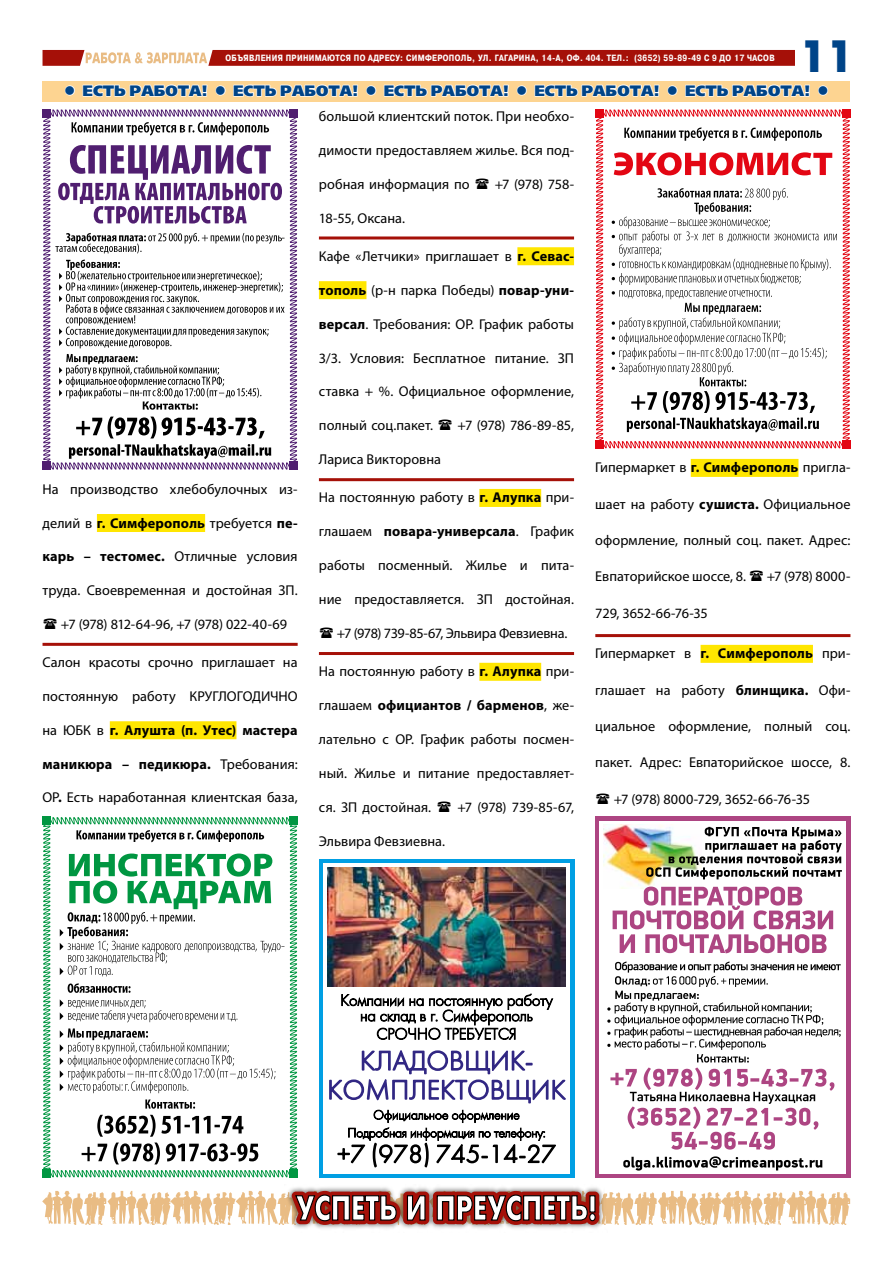
<style>
.page{position:relative;width:893px;height:1263px;background:#fff}
.page>*{position:absolute;margin:0;border:0;box-sizing:border-box;transform-origin:0 0}
.t1{font:45px "Futuris Extra CTT";color:#048}
.t2{font:15px "Free Set Extra CTT";color:#048}
.t3{font:14.25px "Myriad Pro";color:#000}
.t4{font:700 14.25px "Myriad Pro";letter-spacing:.01em;color:#000}
.t5{font:14.25px "Myriad Pro";letter-spacing:-.02em;color:#000}
.t6{font:700 9px "Pragmatica Cond C";letter-spacing:.04em;color:#fff}
.s1{font-weight:400}
.s2{font-weight:700}
</style>
<div class="page">
<img style="left:289px;top:1187px;width:312px;height:42px">
<svg style="left:42px;top:1191px;width:808px;height:34px"></svg>
<svg style="left:43px;top:50px;width:751px;height:16px;background:#b3372d"></svg>
<div style="left:97px;top:514px;width:108px;height:18px;background:#ffe600"></div>
<hr style="left:43px;top:643px;width:255px;height:3px;background:#a51008">
<div style="left:110px;top:721px;width:126px;height:18px;background:#ffe600"></div>
<hr style="left:319px;top:236px;width:255px;height:3px;background:#a51008">
<div style="left:517px;top:247px;width:57px;height:18px;background:#ffe600"></div>
<div style="left:319px;top:281px;width:47px;height:18px;background:#ffe600"></div>
<hr style="left:319px;top:478px;width:255px;height:3px;background:#a51008">
<div style="left:479px;top:489px;width:62px;height:18px;background:#ffe600"></div>
<hr style="left:319px;top:652px;width:255px;height:3px;background:#a51008">
<div style="left:479px;top:663px;width:62px;height:18px;background:#ffe600"></div>
<div style="left:691px;top:459px;width:107px;height:18px;background:#ffe600"></div>
<hr style="left:595px;top:634px;width:255px;height:3px;background:#a51008">
<div style="left:701px;top:645px;width:112px;height:18px;background:#ffe600"></div>
<div style="left:43px;top:81px;width:807px;height:21px;background:#fdd491"></div>
<svg style="left:64px;top:85px;width:11px;height:11px"></svg>
<svg style="left:82px;top:84px;width:126px;height:13px"></svg>
<svg style="left:215px;top:84px;width:143px;height:13px"></svg>
<svg style="left:366px;top:85px;width:11px;height:11px"></svg>
<svg style="left:383px;top:84px;width:126px;height:13px"></svg>
<svg style="left:516px;top:85px;width:11px;height:11px"></svg>
<svg style="left:534px;top:84px;width:126px;height:13px"></svg>
<svg style="left:667px;top:85px;width:11px;height:11px"></svg>
<svg style="left:685px;top:84px;width:125px;height:13px"></svg>
<svg style="left:818px;top:85px;width:11px;height:11px"></svg>
<svg style="left:43px;top:825px;width:1px;height:344px"></svg>
<div style="left:43px;top:816px;width:8px;height:9px;background:#009641"></div>
<div style="left:43px;top:1169px;width:8px;height:9px;background:#009641"></div>
<div style="left:289px;top:816px;width:9px;height:9px;background:#009641"></div>
<div style="left:289px;top:1169px;width:9px;height:9px;background:#009641"></div>
<svg style="left:44px;top:817px;width:253px;height:360px"></svg>
<div style="left:595px;top:816px;width:255px;height:362px;background:#ad4582"></div>
<div style="left:600px;top:821px;width:246px;height:353px;background:#fff"></div>
<img style="left:604px;top:825px;width:58px;height:41px">
<svg style="left:607px;top:827px;width:235px;height:343px"></svg>
<div style="left:289px;top:109px;width:9px;height:8px;background:#501e70"></div>
<div style="left:289px;top:462px;width:9px;height:8px;background:#501e70"></div>
<svg style="left:43px;top:109px;width:254px;height:361px"></svg>
<svg style="left:55px;top:122px;width:230px;height:337px"></svg>
<div style="left:595px;top:109px;width:9px;height:8px;background:#e30613"></div>
<div style="left:595px;top:440px;width:9px;height:9px;background:#e30613"></div>
<div style="left:842px;top:440px;width:8px;height:9px;background:#e30613"></div>
<svg style="left:596px;top:109px;width:254px;height:339px"></svg>
<svg style="left:612px;top:127px;width:225px;height:305px"></svg>
<div style="left:319px;top:859px;width:255px;height:319px;background:#009fe3"></div>
<div style="left:323px;top:863px;width:247px;height:311px;background:#fff"></div>
<svg style="left:329px;top:994px;width:237px;height:174px"></svg>
<img style="left:327px;top:867px;width:239px;height:119px">
<p class="t6" style="left:225px;top:53px;width:551px">объявления принимаются по адресу: симферополь, ул. гагарина, 14-а, оф. 404. тел.: (3652) 59-89-49 с 9 до 17 часов</p>
<h1 class="t1" style="left:799px;top:31px;width:55px">11</h1>
<p class="t2" style="left:64px;top:82px;width:30px">● ест</p>
<p class="t2" style="left:114px;top:82px;width:65px">ь работа</p>
<p class="t2" style="left:202px;top:82px;width:43px">! ● ест</p>
<p class="t2" style="left:265px;top:82px;width:65px">ь работа</p>
<p class="t2" style="left:352px;top:82px;width:43px">! ● ест</p>
<p class="t2" style="left:415px;top:82px;width:65px">ь работа</p>
<p class="t2" style="left:503px;top:82px;width:43px">! ● ест</p>
<p class="t2" style="left:566px;top:82px;width:65px">ь работа</p>
<p class="t2" style="left:653px;top:82px;width:43px">! ● ест</p>
<p class="t2" style="left:717px;top:82px;width:65px">ь работа</p>
<p class="t2" style="left:804px;top:82px;width:26px">! ●</p>
<p class="t3" style="left:43px;top:480px;width:257px">На производство хлебобулочных из-</p>
<p class="t4" style="left:43px;top:513px;width:257px"><span class="s1">делий в</span> г. Симферополь <span class="s1">требуется</span> пе-</p>
<p class="t3" style="left:43px;top:548px;width:257px"><span class="s2">карь – тестомес.</span> Отличные условия</p>
<p class="t3" style="left:43px;top:582px;width:257px">труда. Своевременная и достойная ЗП.</p>
<p class="t5" style="left:61px;top:615px;width:228px">+7 (978) 812-64-96, +7 (978) 022-40-69</p>
<p class="t3" style="left:43px;top:653px;width:257px">Салон красоты срочно приглашает на</p>
<p class="t3" style="left:43px;top:687px;width:257px">постоянную работу КРУГЛОГОДИЧНО</p>
<p class="t4" style="left:43px;top:721px;width:257px"><span class="s1">на ЮБК в</span> г. Алушта (п. Утес) мастера</p>
<p class="t4" style="left:43px;top:754px;width:257px">маникюра – педикюра. <span class="s1">Требования:</span></p>
<p class="t3" style="left:43px;top:789px;width:257px">ОР<span class="s2">.</span> Есть наработанная клиентская база,</p>
<p class="t3" style="left:319px;top:107px;width:257px">большой клиентский поток. При необхо-</p>
<p class="t3" style="left:319px;top:141px;width:257px">димости предоставляем жилье. Вся под-</p>
<p class="t3" style="left:319px;top:175px;width:152px">робная информация по</p>
<p class="t3" style="left:495px;top:175px;width:81px">+7 (978) 758-</p>
<p class="t3" style="left:319px;top:209px;width:88px">18-55, Оксана.</p>
<p class="t3" style="left:319px;top:247px;width:257px">Кафе «Летчики» приглашает в <span class="s2">г. Севас-</span></p>
<p class="t4" style="left:319px;top:281px;width:257px">тополь <span class="s1">(р-н парка Победы)</span> повар-уни-</p>
<p class="t3" style="left:319px;top:315px;width:257px"><span class="s2">версал</span>. Требования: ОР. График работы</p>
<p class="t3" style="left:319px;top:349px;width:257px">3/3. Условия: Бесплатное питание. ЗП</p>
<p class="t3" style="left:319px;top:383px;width:257px">ставка + %. Официальное оформление,</p>
<p class="t3" style="left:319px;top:417px;width:116px">полный соц.пакет.</p>
<p class="t3" style="left:457px;top:417px;width:118px">+7 (978) 786-89-85,</p>
<p class="t3" style="left:319px;top:451px;width:124px">Лариса Викторовна</p>
<p class="t3" style="left:319px;top:489px;width:257px">На постоянную работу в <span class="s2">г. Алупка</span> при-</p>
<p class="t4" style="left:319px;top:522px;width:257px"><span class="s1">глашаем</span> повара-универсала<span class="s1">. График</span></p>
<p class="t3" style="left:319px;top:557px;width:257px">работы посменный. Жилье и пита-</p>
<p class="t3" style="left:319px;top:591px;width:257px">ние предоставляется. ЗП достойная.</p>
<p class="t5" style="left:337px;top:624px;width:232px">+7 (978) 739-85-67, Эльвира Февзиевна.</p>
<p class="t3" style="left:319px;top:663px;width:257px">На постоянную работу в <span class="s2">г. Алупка</span> при-</p>
<p class="t4" style="left:319px;top:696px;width:257px"><span class="s1">глашаем</span> официантов / барменов<span class="s1">, же-</span></p>
<p class="t3" style="left:319px;top:730px;width:257px">лательно с ОР. График работы посмен-</p>
<p class="t3" style="left:319px;top:764px;width:257px">ный. Жилье и питание предоставляет-</p>
<p class="t3" style="left:319px;top:798px;width:114px">ся. ЗП достойная.</p>
<p class="t5" style="left:457px;top:798px;width:118px">+7 (978) 739-85-67,</p>
<p class="t3" style="left:319px;top:832px;width:128px">Эльвира Февзиевна.</p>
<p class="t3" style="left:595px;top:459px;width:257px">Гипермаркет в <span class="s2">г. Симферополь</span> пригла-</p>
<p class="t3" style="left:595px;top:495px;width:257px">шает на работу <span class="s2">сушиста.</span> Официальное</p>
<p class="t3" style="left:595px;top:531px;width:257px">оформление, полный соц. пакет. Адрес:</p>
<p class="t3" style="left:595px;top:568px;width:152px">Евпаторийское шоссе, 8.</p>
<p class="t3" style="left:767px;top:568px;width:85px">+7 (978) 8000-</p>
<p class="t3" style="left:595px;top:604px;width:114px">729, 3652-66-76-35</p>
<p class="t3" style="left:595px;top:645px;width:257px">Гипермаркет в <span class="s2">г. Симферополь</span> при-</p>
<p class="t3" style="left:595px;top:681px;width:257px">глашает на работу <span class="s2">блинщика.</span> Офи-</p>
<p class="t3" style="left:595px;top:717px;width:257px">циальное оформление, полный соц.</p>
<p class="t3" style="left:595px;top:754px;width:257px">пакет. Адрес: Евпаторийское шоссе, 8.</p>
<p class="t3" style="left:614px;top:790px;width:198px">+7 (978) 8000-729, 3652-66-76-35</p>
</div>
